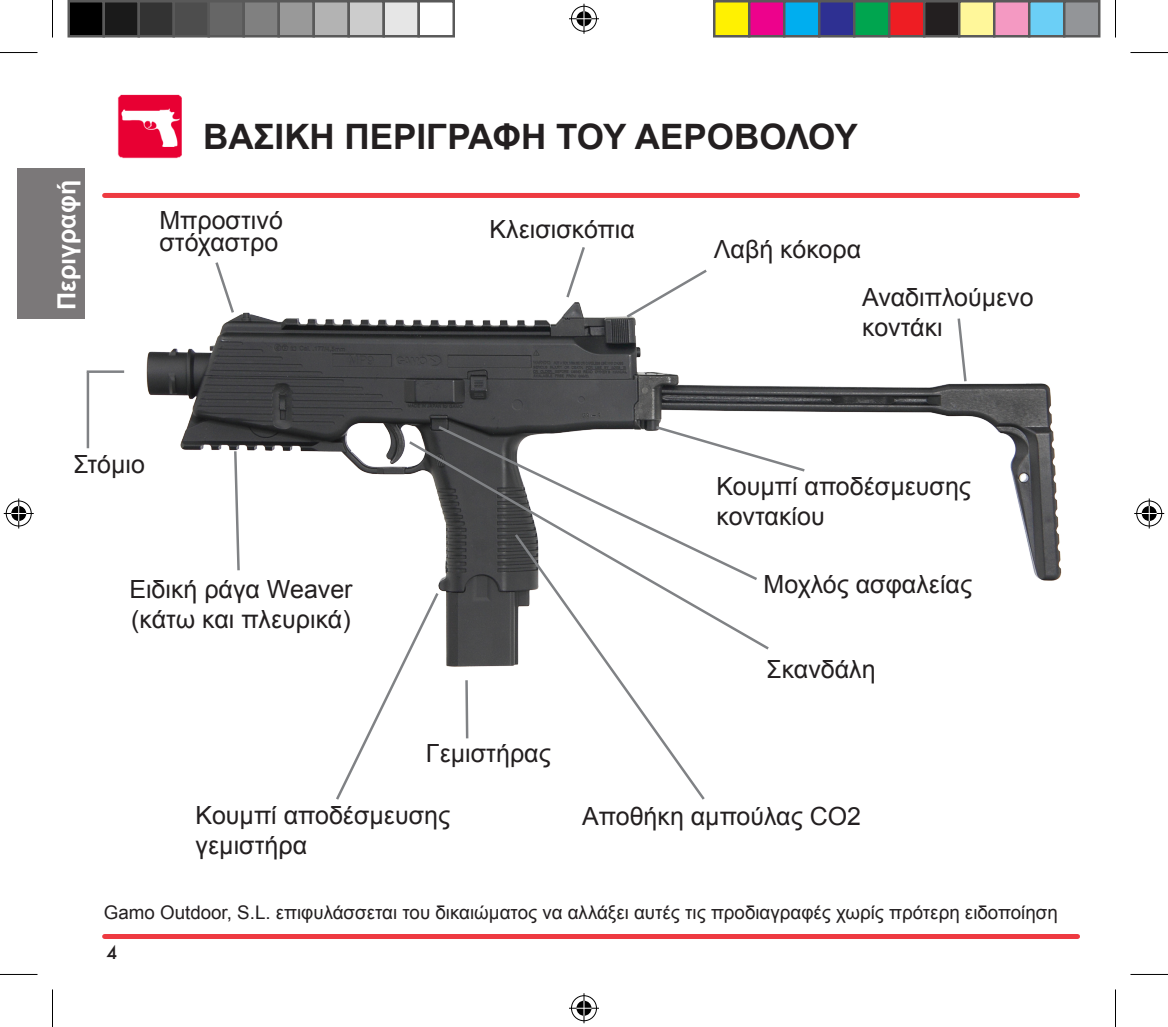
<style>
.page{position:relative;width:1168px;height:1027px;background:#fff}
.page>*{position:absolute;margin:0;border:0;box-sizing:border-box;transform-origin:0 0}
.t1{font:700 35px "Arial";color:#231f20}
.t2{font:25px/30px "Arial";color:#231f20}
.t3{font:700 25px "Arial";color:#fff}
.t4{font:18.75px "Arial";color:#231f20}
.t5{font:500 17.5px "Futura";color:#231f20}
</style>
<div class="page">
<div style="left:105px;top:193px;width:973px;height:5px;background:#ee3a41"></div>
<div style="left:105px;top:933px;width:973px;height:5px;background:#ee3a41"></div>
<img style="left:146px;top:302px;width:916px;height:365px">
<div style="left:17px;top:168px;width:68px;height:150px;background:#7b7879"></div>
<img style="left:117px;top:94px;width:65px;height:65px">
<svg style="left:213px;top:262px;width:23px;height:53px"></svg>
<svg style="left:436px;top:424px;width:217px;height:15px"></svg>
<hr style="left:87px;top:372px;width:2px;height:76px;background:#808285">
<hr style="left:87px;top:370px;width:37px;height:3px;background:#808285">
<hr style="left:465px;top:680px;width:3px;height:58px;background:#808285">
<svg style="left:566px;top:247px;width:19px;height:51px"></svg>
<svg style="left:512px;top:651px;width:195px;height:149px"></svg>
<svg style="left:406px;top:439px;width:366px;height:212px"></svg>
<svg style="left:233px;top:448px;width:8px;height:124px"></svg>
<svg style="left:624px;top:269px;width:86px;height:51px"></svg>
<svg style="left:956px;top:316px;width:12px;height:68px"></svg>
<svg style="left:653px;top:424px;width:154px;height:49px"></svg>
<svg style="left:334px;top:590px;width:107px;height:210px"></svg>
<hr style="left:0;top:52px;width:38px;height:1px;background:#000">
<hr style="left:1130px;top:52px;width:38px;height:1px;background:#000">
<hr style="left:0;top:973px;width:38px;height:1px;background:#000">
<hr style="left:1130px;top:973px;width:38px;height:1px;background:#000">
<hr style="left:52px;top:0;width:1px;height:38px;background:#000">
<hr style="left:52px;top:989px;width:1px;height:37px;background:#000">
<hr style="left:1115px;top:0;width:1px;height:38px;background:#000">
<hr style="left:1115px;top:989px;width:1px;height:37px;background:#000">
<div style="left:570px;top:5px;width:28px;height:28px;border:3px solid #fff;border-radius:50%"></div>
<hr style="left:569px;top:17px;width:30px;height:3px;background:#fff">
<svg style="left:582px;top:4px;width:4px;height:30px"></svg>
<div style="left:575px;top:10px;width:18px;height:18px;border:3px solid #fff;border-radius:50%"></div>
<div style="left:571px;top:6px;width:26px;height:26px;border:1px solid #000;border-radius:50%"></div>
<hr style="left:569px;top:18px;width:30px;height:1px;background:#000">
<hr style="left:584px;top:4px;width:1px;height:30px;background:#000">
<svg style="left:576px;top:11px;width:15px;height:15px"></svg>
<div style="left:570px;top:993px;width:28px;height:29px;border:3px solid #fff;border-radius:50%"></div>
<hr style="left:569px;top:1006px;width:30px;height:3px;background:#fff">
<svg style="left:582px;top:993px;width:4px;height:30px"></svg>
<div style="left:575px;top:998px;width:18px;height:19px;border:3px solid #fff;border-radius:50%"></div>
<div style="left:571px;top:995px;width:26px;height:25px;border:1px solid #000;border-radius:50%"></div>
<hr style="left:569px;top:1007px;width:30px;height:1px;background:#000">
<hr style="left:584px;top:993px;width:1px;height:30px;background:#000">
<svg style="left:576px;top:1000px;width:15px;height:15px"></svg>
<div style="left:5px;top:499px;width:28px;height:28px;border:3px solid #fff;border-radius:50%"></div>
<hr style="left:4px;top:512px;width:30px;height:3px;background:#fff">
<hr style="left:17px;top:498px;width:3px;height:30px;background:#fff">
<div style="left:10px;top:504px;width:18px;height:18px;border:3px solid #fff;border-radius:50%"></div>
<div style="left:6px;top:500px;width:26px;height:26px;border:1px solid #000;border-radius:50%"></div>
<hr style="left:4px;top:513px;width:30px;height:1px;background:#000">
<hr style="left:18px;top:498px;width:1px;height:30px;background:#000">
<svg style="left:11px;top:506px;width:15px;height:15px"></svg>
<div style="left:1135px;top:499px;width:28px;height:28px;border:3px solid #fff;border-radius:50%"></div>
<hr style="left:1134px;top:512px;width:30px;height:3px;background:#fff">
<hr style="left:1148px;top:498px;width:3px;height:30px;background:#fff">
<div style="left:1140px;top:504px;width:18px;height:18px;border:3px solid #fff;border-radius:50%"></div>
<div style="left:1136px;top:500px;width:26px;height:26px;border:1px solid #000;border-radius:50%"></div>
<hr style="left:1134px;top:513px;width:30px;height:1px;background:#000">
<hr style="left:1149px;top:498px;width:1px;height:30px;background:#000">
<svg style="left:1142px;top:506px;width:15px;height:15px"></svg>
<div style="left:69px;top:1px;width:35px;height:35px;background:#000"></div>
<div style="left:68px;top:0;width:37px;height:38px;border:2px solid #595959"></div>
<div style="left:104px;top:1px;width:35px;height:35px;background:#1a1a1a"></div>
<div style="left:102px;top:0;width:38px;height:38px;border:2px solid #595959"></div>
<div style="left:139px;top:1px;width:35px;height:35px;background:#333"></div>
<div style="left:138px;top:0;width:37px;height:38px;border:2px solid #595959"></div>
<div style="left:174px;top:1px;width:35px;height:35px;background:#4d4d4d"></div>
<div style="left:172px;top:0;width:38px;height:38px;border:2px solid #595959"></div>
<div style="left:209px;top:1px;width:35px;height:35px;background:#666"></div>
<div style="left:208px;top:0;width:37px;height:38px;border:2px solid #595959"></div>
<div style="left:244px;top:1px;width:35px;height:35px;background:#808080"></div>
<div style="left:242px;top:0;width:38px;height:38px;border:2px solid #595959"></div>
<div style="left:279px;top:1px;width:35px;height:35px;background:#999"></div>
<div style="left:278px;top:0;width:37px;height:38px;border:2px solid #595959"></div>
<div style="left:314px;top:1px;width:35px;height:35px;background:#b3b3b3"></div>
<div style="left:312px;top:0;width:38px;height:38px;border:2px solid #595959"></div>
<div style="left:349px;top:1px;width:35px;height:35px;background:#ccc"></div>
<div style="left:348px;top:0;width:37px;height:38px;border:2px solid #595959"></div>
<div style="left:384px;top:1px;width:35px;height:35px;background:#e6e6e6"></div>
<div style="left:382px;top:0;width:38px;height:38px;border:2px solid #595959"></div>
<div style="left:418px;top:0;width:37px;height:38px;border:2px solid #595959"></div>
<div style="left:714px;top:1px;width:35px;height:35px;background:#fff101"></div>
<div style="left:713px;top:0;width:37px;height:38px;border:2px solid #595959"></div>
<div style="left:749px;top:1px;width:35px;height:35px;background:#ed028c"></div>
<div style="left:748px;top:0;width:37px;height:38px;border:2px solid #595959"></div>
<div style="left:784px;top:1px;width:35px;height:35px;background:#00aeef"></div>
<div style="left:783px;top:0;width:37px;height:38px;border:2px solid #595959"></div>
<div style="left:819px;top:1px;width:35px;height:35px;background:#2e3092"></div>
<div style="left:818px;top:0;width:37px;height:38px;border:2px solid #595959"></div>
<div style="left:854px;top:1px;width:35px;height:35px;background:#00a54f"></div>
<div style="left:853px;top:0;width:37px;height:38px;border:2px solid #595959"></div>
<div style="left:889px;top:1px;width:35px;height:35px;background:#ee1d23"></div>
<div style="left:888px;top:0;width:37px;height:38px;border:2px solid #595959"></div>
<div style="left:924px;top:1px;width:35px;height:35px;background:#231f20"></div>
<div style="left:923px;top:0;width:37px;height:38px;border:2px solid #595959"></div>
<div style="left:959px;top:1px;width:35px;height:35px;background:#fff79a"></div>
<div style="left:958px;top:0;width:37px;height:38px;border:2px solid #595959"></div>
<div style="left:994px;top:1px;width:35px;height:35px;background:#f499c2"></div>
<div style="left:993px;top:0;width:37px;height:38px;border:2px solid #595959"></div>
<div style="left:1029px;top:1px;width:35px;height:35px;background:#6bcff6"></div>
<div style="left:1028px;top:0;width:37px;height:38px;border:2px solid #595959"></div>
<div style="left:1064px;top:1px;width:35px;height:35px;background:#939598"></div>
<div style="left:1063px;top:0;width:37px;height:38px;border:2px solid #595959"></div>
<p class="t3" style="left:50px;top:310px;width:132px;rotate:-90deg">Περιγραφή</p>
<p class="t1" style="left:203px;top:113px;width:656px">ΒΑΣΙΚΗ ΠΕΡΙΓΡΑΦΗ ΤΟΥ ΑΕΡΟΒΟΛΟΥ</p>
<p class="t2" style="left:159px;top:209px;width:125px;line-height:22.5px">Μπροστινό στόχαστρο</p>
<p class="t2" style="left:490px;top:214px;width:147px">Κλεισισκόπια</p>
<p class="t2" style="left:714px;top:235px;width:149px">Λαβή κόκορα</p>
<p class="t2" style="left:862px;top:282px;width:173px">Αναδιπλούμενο κοντάκι</p>
<p class="t2" style="left:73px;top:449px;width:73px">Στόμιο</p>
<p class="t2" style="left:717px;top:471px;width:256px">Κουμπί αποδέσμευσης κοντακίου</p>
<p class="t2" style="left:129px;top:575px;width:225px">Ειδική ράγα Weaver</p>
<p class="t2" style="left:131px;top:605px;width:221px">(κάτω και πλευρικά)</p>
<p class="t2" style="left:426px;top:738px;width:126px">Γεμιστήρας</p>
<p class="t2" style="left:196px;top:799px;width:256px">Κουμπί αποδέσμευσης γεμιστήρα</p>
<p class="t2" style="left:764px;top:569px;width:210px">Μοχλός ασφαλείας</p>
<p class="t2" style="left:766px;top:654px;width:111px">Σκανδάλη</p>
<p class="t2" style="left:582px;top:801px;width:280px">Αποθήκη αμπούλας CO2</p>
<p class="t4" style="left:104px;top:899px;width:955px">Gamo Outdoor, S.L. επιφυλάσσεται του δικαιώματος να αλλάξει αυτές τις προδιαγραφές χωρίς πρότερη ειδοποίηση</p>
<p class="t5" style="left:106px;top:940px;width:12px">4</p>
</div>
